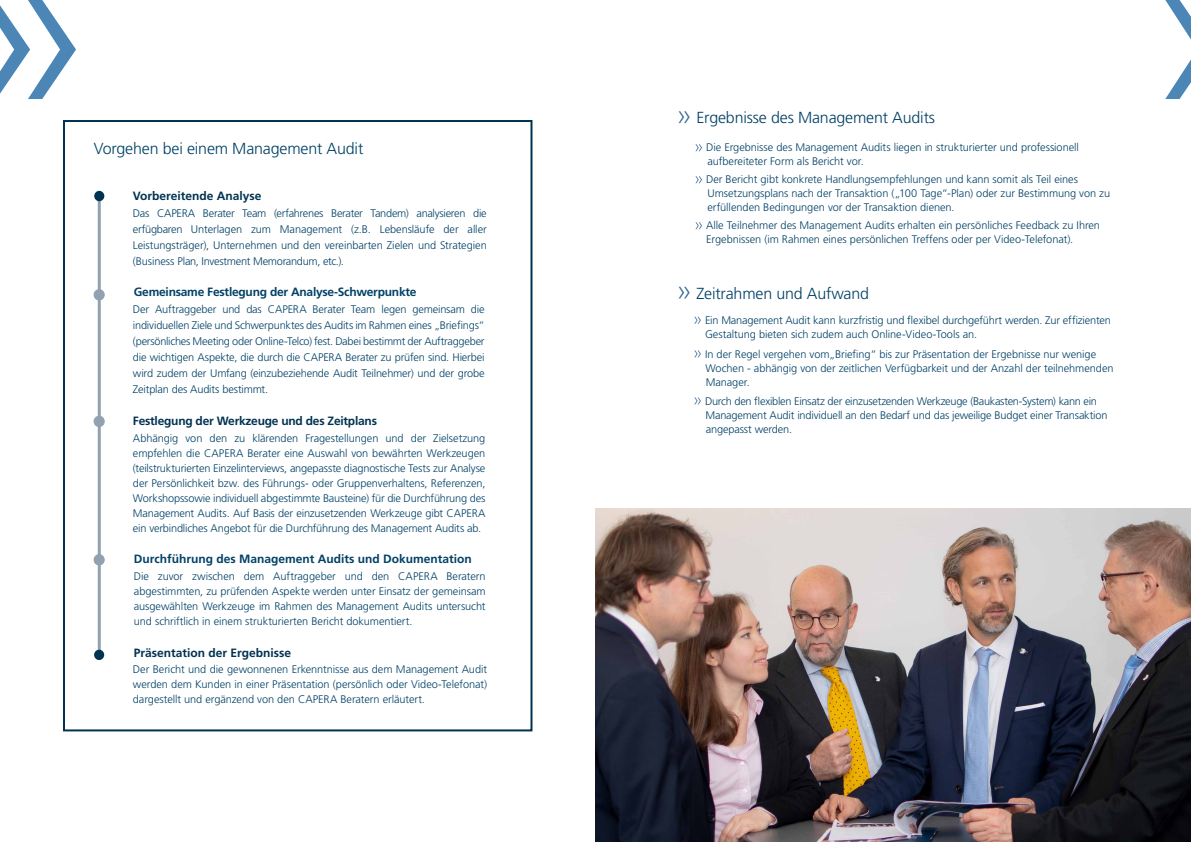
<style>
.page{position:relative;width:1191px;height:842px;background:#fff}
.page>*{position:absolute;margin:0;border:0;box-sizing:border-box;transform-origin:0 0}
.t1{font:300 16px "Frutiger LT Std";letter-spacing:-.01em;color:#004166}
.t2{font:700 12px "Frutiger LT Std";color:#004166}
.t3{font:700 12px "Frutiger LT Std";color:#003251}
.t4{font:700 12px "Frutiger LT Std";letter-spacing:-.02em;color:#004166}
.t5{font:700 12px "Frutiger LT Std";letter-spacing:-.02em;color:#003251}
.t6{font:300 11px/15px "Frutiger LT Std";letter-spacing:-.01em;color:#004166}
</style>
<div class="page">
<svg style="left:1165px;top:0;width:26px;height:99px"></svg>
<svg style="left:0;top:0;width:76px;height:99px"></svg>
<div style="left:63px;top:120px;width:469px;height:611px;border:2px solid #003251"></div>
<svg style="left:695px;top:144px;width:7px;height:7px"></svg>
<svg style="left:695px;top:176px;width:7px;height:7px"></svg>
<svg style="left:695px;top:222px;width:7px;height:7px"></svg>
<svg style="left:678px;top:111px;width:12px;height:12px"></svg>
<svg style="left:678px;top:287px;width:12px;height:12px"></svg>
<svg style="left:694px;top:317px;width:7px;height:7px"></svg>
<svg style="left:694px;top:350px;width:7px;height:7px"></svg>
<svg style="left:694px;top:397px;width:7px;height:7px"></svg>
<img style="left:595px;top:509px;width:596px;height:333px">
<hr style="left:98px;top:198px;width:3px;height:460px;background:#92a1af">
<div style="left:94px;top:191px;width:10px;height:10px;background:#003251;border-radius:50%"></div>
<div style="left:94px;top:290px;width:10px;height:10px;background:#92a1af;border-radius:50%"></div>
<div style="left:94px;top:289px;width:11px;height:11px;border:1px solid #92a1af;border-radius:50%"></div>
<div style="left:94px;top:416px;width:10px;height:11px;background:#92a1af;border-radius:50%"></div>
<div style="left:94px;top:416px;width:11px;height:11px;border:1px solid #92a1af;border-radius:50%"></div>
<div style="left:94px;top:555px;width:10px;height:10px;background:#92a1af;border-radius:50%"></div>
<div style="left:94px;top:554px;width:11px;height:11px;border:1px solid #92a1af;border-radius:50%"></div>
<div style="left:94px;top:650px;width:10px;height:10px;background:#003251;border-radius:50%"></div>
<h1 class="t1" style="left:94px;top:139px;width:271px">Vorgehen bei einem Management Audit</h1>
<p class="t3" style="left:133px;top:189px;width:130px">Vorbereitende Analyse</p>
<p class="t6" style="left:133px;top:205px;width:355px;line-height:16px;text-align:justify">Das CAPERA Berater Team (erfahrenes Berater Tandem) analysieren die erfügbaren Unterlagen zum Management (z.B. Lebensläufe der aller Leistungsträger), Unternehmen und den vereinbarten Zielen und Strategien (Business Plan, Investment Memorandum, etc.).</p>
<p class="t4" style="left:134px;top:285px;width:284px">Gemeinsame Festlegung der Analyse-Schwerpunkte</p>
<p class="t6" style="left:133px;top:301px;width:353px;line-height:16px;text-align:justify">Der Auftraggeber und das CAPERA Berater Team legen gemeinsam die individuellen Ziele und Schwerpunktes des Audits im Rahmen eines „Briefings“ (persönliches Meeting oder Online-Telco) fest. Dabei bestimmt der Auftraggeber die wichtigen Aspekte, die durch die CAPERA Berater zu prüfen sind. Hierbei wird zudem der Umfang (einzubeziehende Audit Teilnehmer) und der grobe Zeitplan des Audits bestimmt.</p>
<p class="t5" style="left:133px;top:413px;width:245px">Festlegung der Werkzeuge und des Zeitplans</p>
<p class="t6" style="left:133px;top:430px;width:354px;text-align:justify">Abhängig von den zu klärenden Fragestellungen und der Zielsetzung empfehlen die CAPERA Berater eine Auswahl von bewährten Werkzeugen (teilstrukturierten Einzelinterviews, angepasste diagnostische Tests zur Analyse der Persönlichkeit bzw. des Führungs- oder Gruppenverhaltens, Referenzen, Workshopssowie individuell abgestimmte Bausteine) für die Durchführung des Management Audits. Auf Basis der einzusetzenden Werkzeuge gibt CAPERA ein verbindliches Angebot für die Durchführung des Management Audits ab.</p>
<p class="t2" style="left:134px;top:552px;width:339px">Durchführung des Management Audits und Dokumentation</p>
<p class="t6" style="left:134px;top:569px;width:353px;text-align:justify">Die zuvor zwischen dem Auftraggeber und den CAPERA Beratern abgestimmten, zu prüfenden Aspekte werden unter Einsatz der gemeinsam ausgewählten Werkzeuge im Rahmen des Management Audits untersucht und schriftlich in einem strukturierten Bericht dokumentiert.</p>
<p class="t3" style="left:134px;top:645px;width:159px">Präsentation der Ergebnisse</p>
<p class="t6" style="left:133px;top:662px;width:356px;text-align:justify">Der Bericht und die gewonnenen Erkenntnisse aus dem Management Audit werden dem Kunden in einer Präsentation (persönlich oder Video-Telefonat) dargestellt und ergänzend von den CAPERA Beratern erläutert.</p>
<h1 class="t1" style="left:696px;top:109px;width:240px">Ergebnisse des Management Audits</h1>
<p class="t6" style="left:706px;top:141px;width:374px;line-height:14px">Die Ergebnisse des Management Audits liegen in strukturierter und professionell aufbereiteter Form als Bericht vor.</p>
<p class="t6" style="left:706px;top:173px;width:405px;line-height:14px">Der Bericht gibt konkrete Handlungsempfehlungen und kann somit als Teil eines<br>Umsetzungsplans nach der Transaktion („100 Tage“-Plan) oder zur Bestimmung von zu erfüllenden Bedingungen vor der Transaktion dienen.</p>
<p class="t6" style="left:706px;top:219px;width:395px;line-height:14px">Alle Teilnehmer des Management Audits erhalten ein persönliches Feedback zu Ihren<br>Ergebnissen (im Rahmen eines persönlichen Treffens oder per Video-Telefonat).</p>
<h1 class="t1" style="left:696px;top:284px;width:174px">Zeitrahmen und Aufwand</h1>
<p class="t6" style="left:705px;top:313px;width:407px;line-height:14px">Ein Management Audit kann kurzfristig und flexibel durchgeführt werden. Zur effizienten<br>Gestaltung bieten sich zudem auch Online-Video-Tools an.</p>
<p class="t6" style="left:705px;top:347px;width:410px;line-height:14px">In der Regel vergehen vom„Briefing“ bis zur Präsentation der Ergebnisse nur wenige<br>Wochen - abhängig von der zeitlichen Verfügbarkeit und der Anzahl der teilnehmenden<br>Manager.</p>
<p class="t6" style="left:705px;top:394px;width:404px;line-height:14px">Durch den flexiblen Einsatz der einzusetzenden Werkzeuge (Baukasten-System) kann ein<br>Management Audit individuell an den Bedarf und das jeweilige Budget einer Transaktion angepasst werden.</p>
</div>
